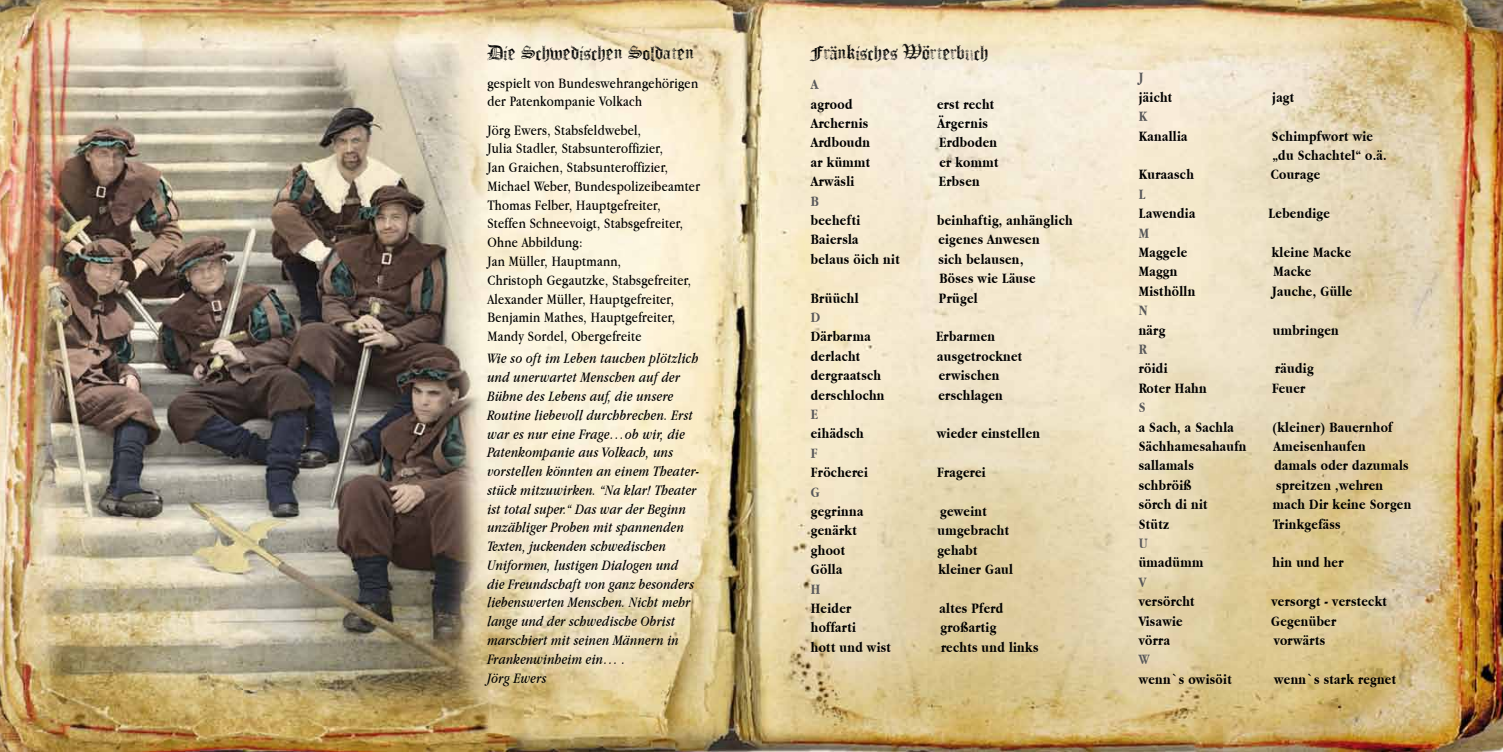
<style>
.page{position:relative;width:1503px;height:752px;background:#fff}
.page>*{position:absolute;margin:0;border:0;box-sizing:border-box;transform-origin:0 0}
.t1{font:20px "Faith Collapsing";color:#000}
.t2{font:700 15px/19.4px "Apple Garamond";letter-spacing:.02em;color:#000}
.t3{font:italic 15px/18.8px "Apple Garamond";letter-spacing:.015em;color:#000}
.t4{font:15px/18.8px "Apple Garamond";letter-spacing:.02em;color:#000}
.t5{font:700 15px "Apple Garamond";color:#58585a}
</style>
<div class="page">
<img style="left:0;top:0;width:1502px;height:751px">
<h1 class="t1" style="left:487px;top:41px;width:208px">Die Schwedischen Soldaten</h1>
<p class="t4" style="left:487px;top:74px;width:212px;line-height:18px">gespielt von Bundeswehrangehörigen der Patenkompanie Volkach</p>
<p class="t4" style="left:487px;top:120px;width:214px">Jörg Ewers, Stabsfeldwebel,<br>Julia Stadler, Stabsunteroffizier,<br>Jan Graichen, Stabsunteroffizier, Michael Weber, Bundespolizeibeamter Thomas Felber, Hauptgefreiter, Steffen Schneevoigt, Stabsgefreiter, Ohne Abbildung:<br>Jan Müller, Hauptmann,<br>Christoph Gegautzke, Stabsgefreiter, Alexander Müller, Hauptgefreiter, Benjamin Mathes, Hauptgefreiter, Mandy Sordel, Obergefreite</p>
<p class="t3" style="left:487px;top:349px;width:213px">Wie so oft im Leben tauchen plötzlich und unerwartet Menschen auf der<br>Bühne des Lebens auf, die unsere<br>Routine liebevoll durchbrechen. Erst war es nur eine Frage…ob wir, die<br>Patenkompanie aus Volkach, uns vorstellen könnten an einem Theater&shy;stück mitzuwirken. “Na klar! Theater ist total super.“ Das war der Beginn unzähliger Proben mit spannenden<br>Texten, juckenden schwedischen<br>Uniformen, lustigen Dialogen und die Freundschaft von ganz besonders liebenswerten Menschen. Nicht mehr lange und der schwedische Obrist marschiert mit seinen Männern in<br>Frankenwinheim ein… .<br>Jörg Ewers</p>
<h1 class="t1" style="left:811px;top:41px;width:179px">Fränkisches Wörterbuch</h1>
<p class="t5" style="left:811px;top:76px;width:9px">A</p>
<p class="t2" style="left:811px;top:94px;width:43px">agrood</p>
<p class="t2" style="left:937px;top:94px;width:59px">erst recht</p>
<p class="t2" style="left:811px;top:113px;width:59px">Archernis</p>
<p class="t2" style="left:937px;top:113px;width:52px">Ärgernis</p>
<p class="t2" style="left:811px;top:133px;width:61px">Ardboudn</p>
<p class="t2" style="left:939px;top:133px;width:59px">Erdboden</p>
<p class="t2" style="left:811px;top:152px;width:61px">ar kümmt</p>
<p class="t2" style="left:939px;top:152px;width:61px">er kommt</p>
<p class="t2" style="left:811px;top:172px;width:45px">Arwäsli</p>
<p class="t2" style="left:938px;top:172px;width:42px">Erbsen</p>
<p class="t5" style="left:811px;top:192px;width:10px">B</p>
<p class="t2" style="left:811px;top:210px;width:51px">beehefti</p>
<p class="t2" style="left:937px;top:210px;width:137px">beinhaftig, anhänglich</p>
<p class="t2" style="left:811px;top:230px;width:49px">Baiersla</p>
<p class="t2" style="left:938px;top:230px;width:103px">eigenes Anwesen</p>
<p class="t2" style="left:811px;top:249px;width:90px">belaus öich nit</p>
<p class="t2" style="left:938px;top:249px;width:99px">sich belausen,<br>Böses wie Läuse</p>
<p class="t2" style="left:811px;top:288px;width:49px">Brüüchl</p>
<p class="t2" style="left:939px;top:288px;width:40px">Prügel</p>
<p class="t5" style="left:811px;top:308px;width:11px">D</p>
<p class="t2" style="left:811px;top:327px;width:61px">Därbarma</p>
<p class="t2" style="left:936px;top:327px;width:61px">Erbarmen</p>
<p class="t2" style="left:811px;top:346px;width:51px">derlacht</p>
<p class="t2" style="left:937px;top:346px;width:87px">ausgetrocknet</p>
<p class="t2" style="left:811px;top:365px;width:72px">dergraatsch</p>
<p class="t2" style="left:938px;top:365px;width:62px">erwischen</p>
<p class="t2" style="left:811px;top:385px;width:75px">derschlochn</p>
<p class="t2" style="left:938px;top:385px;width:66px">erschlagen</p>
<p class="t5" style="left:811px;top:405px;width:9px">E</p>
<p class="t2" style="left:811px;top:423px;width:54px">eihädsch</p>
<p class="t2" style="left:936px;top:423px;width:105px">wieder einstellen</p>
<p class="t5" style="left:811px;top:444px;width:8px">F</p>
<p class="t2" style="left:811px;top:462px;width:58px">Fröcherei</p>
<p class="t2" style="left:937px;top:462px;width:50px">Fragerei</p>
<p class="t5" style="left:811px;top:483px;width:11px">G</p>
<p class="t2" style="left:811px;top:501px;width:54px">gegrinna</p>
<p class="t2" style="left:940px;top:501px;width:48px">geweint</p>
<p class="t2" style="left:811px;top:520px;width:47px">genärkt</p>
<p class="t2" style="left:937px;top:520px;width:73px">umgebracht</p>
<p class="t2" style="left:811px;top:540px;width:36px">ghoot</p>
<p class="t2" style="left:937px;top:540px;width:42px">gehabt</p>
<p class="t2" style="left:811px;top:559px;width:33px">Gölla</p>
<p class="t2" style="left:938px;top:559px;width:76px">kleiner Gaul</p>
<p class="t5" style="left:811px;top:580px;width:11px">H</p>
<p class="t2" style="left:811px;top:598px;width:42px">Heider</p>
<p class="t2" style="left:939px;top:598px;width:65px">altes Pferd</p>
<p class="t2" style="left:811px;top:617px;width:47px">hoffarti</p>
<p class="t2" style="left:940px;top:617px;width:57px">großartig</p>
<p class="t2" style="left:811px;top:637px;width:82px">hott und wist</p>
<p class="t2" style="left:941px;top:637px;width:99px">rechts und links</p>
<p class="t5" style="left:1138px;top:69px;width:6px">J</p>
<p class="t2" style="left:1138px;top:87px;width:35px">jäicht</p>
<p class="t2" style="left:1272px;top:87px;width:24px">jagt</p>
<p class="t5" style="left:1138px;top:108px;width:10px">K</p>
<p class="t2" style="left:1138px;top:126px;width:50px">Kanallia</p>
<p class="t2" style="left:1271px;top:126px;width:116px">Schimpfwort wie „du Schachtel“ o.ä.</p>
<p class="t2" style="left:1138px;top:165px;width:57px">Kuraasch</p>
<p class="t2" style="left:1270px;top:165px;width:51px">Courage</p>
<p class="t5" style="left:1138px;top:185px;width:8px">L</p>
<p class="t2" style="left:1138px;top:203px;width:58px">Lawendia</p>
<p class="t2" style="left:1268px;top:203px;width:63px">Lebendige</p>
<p class="t5" style="left:1138px;top:224px;width:12px">M</p>
<p class="t2" style="left:1138px;top:242px;width:50px">Maggele</p>
<p class="t2" style="left:1271px;top:242px;width:81px">kleine Macke</p>
<p class="t2" style="left:1138px;top:262px;width:40px">Maggn</p>
<p class="t2" style="left:1273px;top:262px;width:39px">Macke</p>
<p class="t2" style="left:1138px;top:281px;width:58px">Misthölln</p>
<p class="t2" style="left:1272px;top:281px;width:82px">Jauche, Gülle</p>
<p class="t5" style="left:1138px;top:302px;width:10px">N</p>
<p class="t2" style="left:1138px;top:320px;width:28px">närg</p>
<p class="t2" style="left:1272px;top:320px;width:67px">umbringen</p>
<p class="t5" style="left:1138px;top:340px;width:10px">R</p>
<p class="t2" style="left:1138px;top:359px;width:30px">röidi</p>
<p class="t2" style="left:1275px;top:359px;width:40px">räudig</p>
<p class="t2" style="left:1138px;top:378px;width:70px">Roter Hahn</p>
<p class="t2" style="left:1272px;top:378px;width:35px">Feuer</p>
<p class="t5" style="left:1138px;top:399px;width:8px">S</p>
<p class="t2" style="left:1138px;top:417px;width:97px">a Sach, a Sachla</p>
<p class="t2" style="left:1272px;top:417px;width:121px">(kleiner) Bauernhof</p>
<p class="t2" style="left:1138px;top:436px;width:109px">Sächhamesahaufn</p>
<p class="t2" style="left:1273px;top:436px;width:94px">Ameisenhaufen</p>
<p class="t2" style="left:1138px;top:455px;width:57px">sallamals</p>
<p class="t2" style="left:1274px;top:455px;width:136px">damals oder dazumals</p>
<p class="t2" style="left:1138px;top:475px;width:54px">schbröiß</p>
<p class="t2" style="left:1276px;top:475px;width:109px">spreitzen ,wehren</p>
<p class="t2" style="left:1138px;top:494px;width:70px">sörch di nit</p>
<p class="t2" style="left:1272px;top:494px;width:140px">mach Dir keine Sorgen</p>
<p class="t2" style="left:1138px;top:514px;width:32px">Stütz</p>
<p class="t2" style="left:1272px;top:514px;width:69px">Trinkgefäss</p>
<p class="t5" style="left:1138px;top:534px;width:10px">U</p>
<p class="t2" style="left:1138px;top:552px;width:66px">ümadümm</p>
<p class="t2" style="left:1272px;top:552px;width:73px">hin und her</p>
<p class="t5" style="left:1138px;top:573px;width:9px">V</p>
<p class="t2" style="left:1138px;top:591px;width:57px">versörcht</p>
<p class="t2" style="left:1271px;top:591px;width:117px">versorgt - versteckt</p>
<p class="t2" style="left:1138px;top:610px;width:45px">Visawie</p>
<p class="t2" style="left:1271px;top:610px;width:67px">Gegenüber</p>
<p class="t2" style="left:1138px;top:630px;width:33px">vörra</p>
<p class="t2" style="left:1273px;top:630px;width:53px">vorwärts</p>
<p class="t5" style="left:1138px;top:651px;width:12px">W</p>
<p class="t2" style="left:1138px;top:669px;width:94px">wenn`s owisöit</p>
<p class="t2" style="left:1274px;top:669px;width:123px">wenn`s stark regnet</p>
</div>
